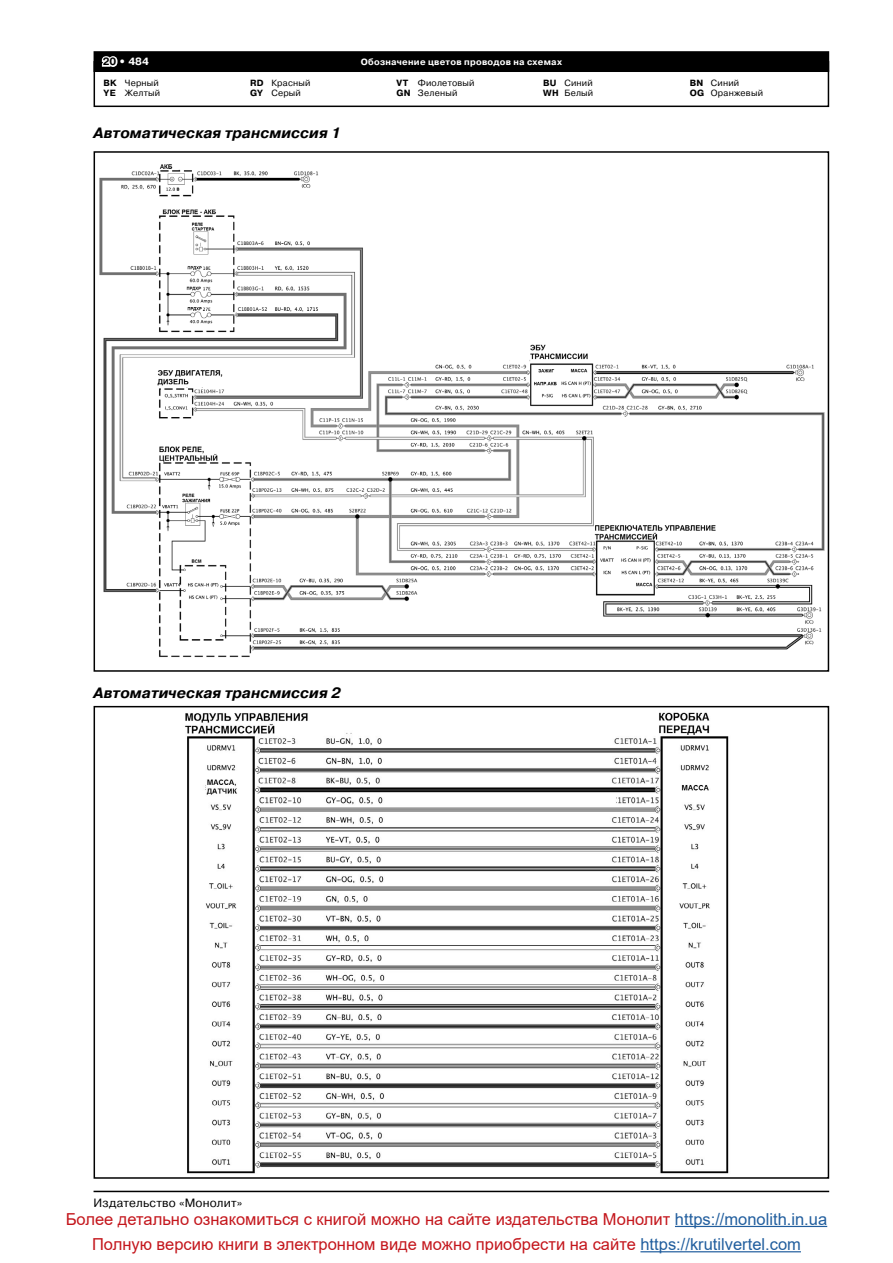
<style>
.page{position:relative;width:893px;height:1263px;background:#fff}
.page>*{position:absolute;margin:0;border:0;box-sizing:border-box;transform-origin:0 0}
.t1{font:16.5px "Arial";color:#c4161c}
.t2{font:italic 700 15px "Pragmatica";letter-spacing:.005em;color:#000}
.t3{font:12px "Pragmatica";letter-spacing:.015em;color:#000}
.t4{font:700 10.5px "Pragmatica";color:#fff}
.t5{font:9px/10.5px "Pragmatica";letter-spacing:.02em;color:#000}
.t6{font:700 9px "Pragmatica";letter-spacing:.03em;color:#fff}
.s1{color:#000}
.s2{font-weight:700}
.s3{color:#215e9e}
</style>
<div class="page">
<hr style="left:94px;top:1191px;width:735px;height:1px;background:#000">
<div style="left:94px;top:61px;width:735px;height:46px;border:2px solid #000"></div>
<div style="left:94px;top:52px;width:734px;height:19px;background:#000"></div>
<div style="left:94px;top:51px;width:735px;height:21px;border:2px solid #000"></div>
<svg style="left:101px;top:56px;width:17px;height:11px"></svg>
<img style="left:99px;top:164px;width:726px;height:493px">
<img style="left:185px;top:712px;width:544px;height:462px">
<div style="left:94px;top:706px;width:735px;height:473px;border:2px solid #000"></div>
<hr style="left:640px;top:1251px;width:161px;height:1px;background:#215e9e">
<hr style="left:675px;top:1226px;width:152px;height:1px;background:#215e9e">
<p class="t4" style="left:103px;top:55px;width:48px"><span class="s1">20</span> • 484</p>
<p class="t6" style="left:361px;top:56px;width:203px">Обозначение цветов проводов на схемах</p>
<p class="t5" style="left:104px;top:78px;width:58px"><span class="s2">BK</span> Черный<br><span class="s2">YE</span> Желтый</p>
<p class="t5" style="left:250px;top:78px;width:62px"><span class="s2">RD</span> Красный<br><span class="s2">GY</span> Серый</p>
<p class="t5" style="left:397px;top:78px;width:79px"><span class="s2">VT</span> Фиолетовый<br><span class="s2">GN</span> Зеленый</p>
<p class="t5" style="left:543px;top:78px;width:52px"><span class="s2">BU</span> Синий<br><span class="s2">WH</span> Белый</p>
<p class="t5" style="left:690px;top:78px;width:75px"><span class="s2">BN</span> Синий<br><span class="s2">OG</span> Оранжевый</p>
<p class="t2" style="left:94px;top:124px;width:249px">Автоматическая трансмиссия 1</p>
<p class="t2" style="left:94px;top:684px;width:249px">Автоматическая трансмиссия 2</p>
<p class="t3" style="left:94px;top:1195px;width:150px">Издательство «Монолит»</p>
<p class="t1" style="left:66px;top:1207px;width:763px">Более детально ознакомиться с книгой можно на сайте издательства Монолит <span class="s3">https://monolith.in.ua</span></p>
<p class="t1" style="left:92px;top:1233px;width:710px">Полную версию книги в электронном виде можно приобрести на сайте <span class="s3">https://krutilvertel.com</span></p>
</div>
